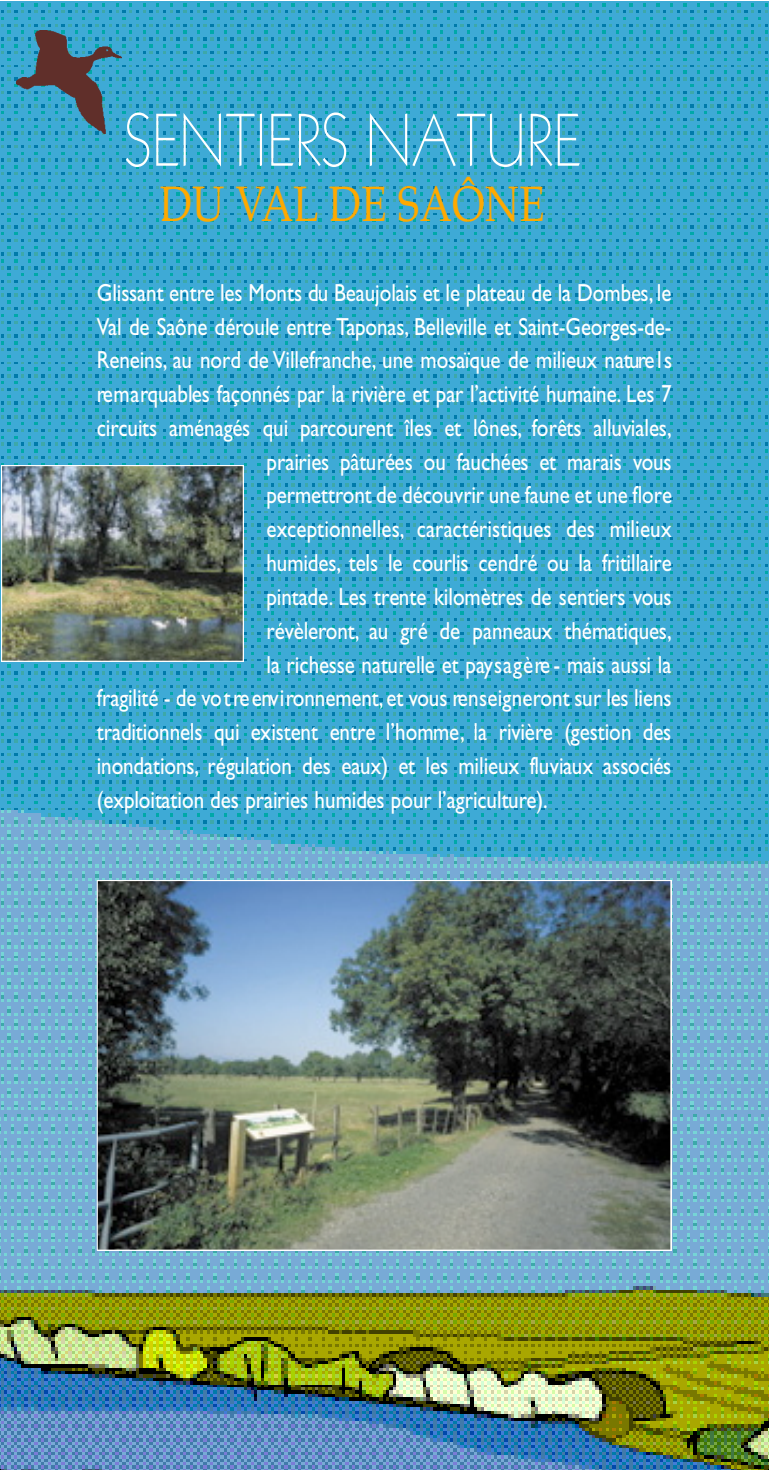
<style>
.page{position:relative;width:770px;height:1470px;background:#fff}
.page>*{position:absolute;margin:0;border:0;box-sizing:border-box;transform-origin:0 0}
.t1{font:300 72.23px "Kabel";color:#fff;scale:.85 1}
.t2{font:48.82px "Palatino";color:#ffa900;scale:.85 1}
.t3{font:24.75px "Gill Sans";color:#fff;scale:.85 1}
</style>
<div class="page">
<img style="left:1px;top:1113px;width:767px;height:356px">
<img style="left:1px;top:1px;width:767px;height:66px">
<img style="left:1px;top:67px;width:767px;height:1046px">
<img style="left:17px;top:30px;width:104px;height:104px">
<img style="left:97px;top:880px;width:574px;height:370px">
<img style="left:1px;top:465px;width:243px;height:196px">
<h1 class="t1" style="left:124px;top:113px;width:537px">SENTIERS NATURE</h1>
<h2 class="t2" style="left:160px;top:181px;width:454px">DU VAL DE SAÔNE</h2>
<p class="t3" style="left:97px;top:284px;width:677px">Glissant entre les Monts du Beaujolais et le plateau de la Dombes, le</p>
<p class="t3" style="left:97px;top:318px;width:677px">Val de Saône déroule entre Tap o n a s, B e lleville et Saint-Georges-de-</p>
<p class="t3" style="left:97px;top:351px;width:678px">R e n e in s, au nord de V ille fra n c h e, une mosaïque de milieux nature l s</p>
<p class="t3" style="left:97px;top:385px;width:677px">re m a rquables façonnés par la rivière et par l’activité humaine. Les 7</p>
<p class="t3" style="left:97px;top:419px;width:677px">c ircuits aménagés qui parc o u rent îles et lônes, forêts alluviales,</p>
<p class="t3" style="left:266px;top:453px;width:478px">prairies pâturées ou fauchées et marais vo u s</p>
<p class="t3" style="left:266px;top:486px;width:478px">p e rm e ttront de découvrir une faune et une flore</p>
<p class="t3" style="left:266px;top:520px;width:478px">e x c e p tio n n e lle s, caractéristiques des milieux</p>
<p class="t3" style="left:266px;top:554px;width:478px">h u m id e s, tels le courlis cendré ou la fritillaire</p>
<p class="t3" style="left:266px;top:588px;width:478px">p in ta d e. Les trente kilomètres de sentiers vo u s</p>
<p class="t3" style="left:266px;top:621px;width:478px">ré v è le ro n t, au gré de panneaux thématiques,</p>
<p class="t3" style="left:266px;top:655px;width:477px">la richesse naturelle et pay s a g è re - mais aussi la</p>
<p class="t3" style="left:97px;top:689px;width:677px">fragilité - de vo t reenv i ro n n e m e n t, et vous re n s e ig n e ront sur les liens</p>
<p class="t3" style="left:97px;top:723px;width:677px">traditionnels qui existent entre l’homme, la rivière (gestion des</p>
<p class="t3" style="left:97px;top:756px;width:677px">in o n d a tio n s, régulation des eaux) et les milieux fluviaux associés</p>
<p class="t3" style="left:97px;top:790px;width:532px">(exploitation des prairies humides pour l’agriculture ).</p>
</div>
